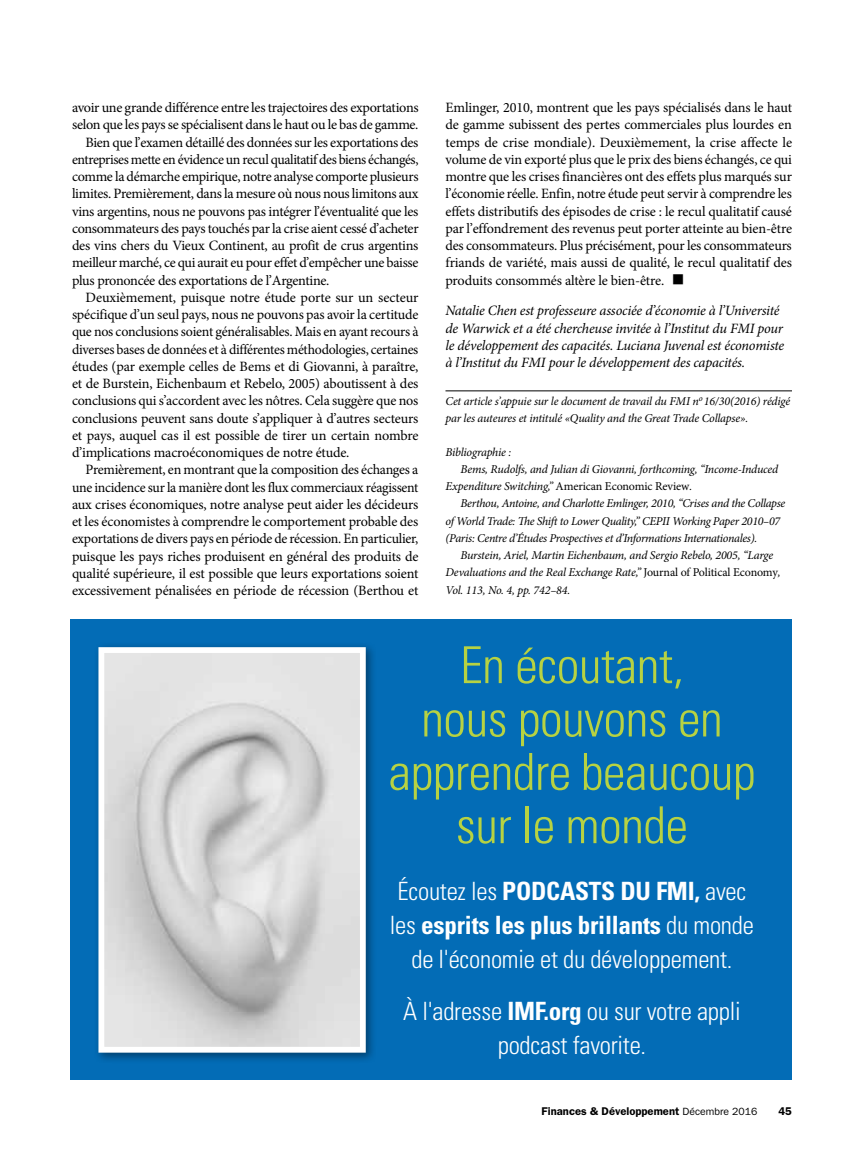
<style>
.page{position:relative;width:864px;height:1161px;background:#fff}
.page>*{position:absolute;margin:0;border:0;box-sizing:border-box;transform-origin:0 0}
.t1{font:300 condensed 51px/53.4px "Univers LT Std";letter-spacing:-.01em;color:#b7d242;text-align:center}
.t2{font:34.5px "Minion Pro";color:#000}
.t3{font:300 condensed 25.2px/34px "Univers LT Std";letter-spacing:-.01em;color:#fff;text-align:center}
.t4{font:14.25px/17.2px "Minion Pro";letter-spacing:-.02em;color:#000;text-align:justify}
.t5{font:italic 14.25px/17.2px "Minion Pro";letter-spacing:-.02em;color:#000}
.t6{font:italic 12px/17.2px "Minion Pro";letter-spacing:-.02em;color:#000}
.t7{font:600 11.25px "ITC Franklin Gothic Std";color:#000}
.s1{font-style:normal}
.s2{font-weight:700}
.s3{font-weight:400;font-size:10.5px}
</style>
<div class="page">
<hr style="left:446px;top:391px;width:346px;height:1px;background:#000">
<div style="left:70px;top:620px;width:722px;height:460px;background:#036cb6"></div>
<div style="left:93px;top:642px;width:284px;height:422px;background:#000;opacity:.4"></div>
<img style="left:105px;top:654px;width:254px;height:392px">
<div style="left:98px;top:647px;width:268px;height:406px;border:6px solid #fff"></div>
<p class="t4" style="left:72px;top:99px;width:348px">avoir une grande différence entre les trajectoires des exportations</p>
<p class="t4" style="left:72px;top:116px;width:348px">selon que les pays se spécialisent dans le haut ou le bas de gamme.</p>
<p class="t4" style="left:86px;top:133px;width:335px">Bien que l’examen détaillé des données sur les exportations des</p>
<p class="t4" style="left:72px;top:151px;width:348px">entreprises mette en évidence un recul qualitatif des biens échangés,</p>
<p class="t4" style="left:72px;top:168px;width:348px">comme la démarche empirique, notre analyse comporte plusieurs</p>
<p class="t4" style="left:72px;top:185px;width:348px">limites. Premièrement, dans la mesure où nous nous limitons aux</p>
<p class="t4" style="left:72px;top:202px;width:348px">vins argentins, nous ne pouvons pas intégrer l’éventualité que les</p>
<p class="t4" style="left:72px;top:220px;width:348px">consommateurs des pays touchés par la crise aient cessé d’acheter</p>
<p class="t4" style="left:72px;top:237px;width:348px">des vins chers du Vieux Continent, au profit de crus argentins</p>
<p class="t4" style="left:72px;top:254px;width:348px">meilleur marché, ce qui aurait eu pour effet d’empêcher une baisse</p>
<p class="t4" style="left:72px;top:271px;width:259px">plus prononcée des exportations de l’Argentine.</p>
<p class="t4" style="left:86px;top:289px;width:335px">Deuxièmement, puisque notre étude porte sur un secteur</p>
<p class="t4" style="left:72px;top:306px;width:348px">spécifique d’un seul pays, nous ne pouvons pas avoir la certitude</p>
<p class="t4" style="left:72px;top:323px;width:348px">que nos conclusions soient généralisables. Mais en ayant recours à</p>
<p class="t4" style="left:72px;top:340px;width:348px">diverses bases de données et à différentes méthodologies, certaines</p>
<p class="t4" style="left:72px;top:358px;width:348px">études (par exemple celles de Bems et di Giovanni, à paraître,</p>
<p class="t4" style="left:72px;top:375px;width:348px">et de Burstein, Eichenbaum et Rebelo, 2005) aboutissent à des</p>
<p class="t4" style="left:72px;top:392px;width:348px">conclusions qui s’accordent avec les nôtres. Cela suggère que nos</p>
<p class="t4" style="left:72px;top:409px;width:348px">conclusions peuvent sans doute s’appliquer à d’autres secteurs</p>
<p class="t4" style="left:72px;top:427px;width:348px">et pays, auquel cas il est possible de tirer un certain nombre</p>
<p class="t4" style="left:72px;top:444px;width:279px">d’implications macroéconomiques de notre étude.</p>
<p class="t4" style="left:86px;top:461px;width:334px">Premièrement, en montrant que la composition des échanges a</p>
<p class="t4" style="left:72px;top:478px;width:348px">une incidence sur la manière dont les flux commerciaux réagissent</p>
<p class="t4" style="left:72px;top:496px;width:348px">aux crises économiques, notre analyse peut aider les décideurs</p>
<p class="t4" style="left:72px;top:513px;width:348px">et les économistes à comprendre le comportement probable des</p>
<p class="t4" style="left:72px;top:530px;width:348px">exportations de divers pays en période de récession. En particulier,</p>
<p class="t4" style="left:72px;top:547px;width:348px">puisque les pays riches produisent en général des produits de</p>
<p class="t4" style="left:72px;top:565px;width:348px">qualité supérieure, il est possible que leurs exportations soient</p>
<p class="t4" style="left:72px;top:582px;width:348px">excessivement pénalisées en période de récession (Berthou et</p>
<p class="t4" style="left:446px;top:99px;width:348px">Emlinger, 2010, montrent que les pays spécialisés dans le haut de gamme subissent des pertes commerciales plus lourdes en temps de crise mondiale). Deuxièmement, la crise affecte le volume de vin exporté plus que le prix des biens échangés, ce qui montre que les crises financières ont des effets plus marqués sur l’économie réelle. Enfin, notre étude peut servir à comprendre les effets distributifs des épisodes de crise : le recul qualitatif causé par l’effondrement des revenus peut porter atteinte au bien-être des consommateurs. Plus précisément, pour les consommateurs friands de variété, mais aussi de qualité, le recul qualitatif des produits consommés altère le bien-être.</p>
<h2 class="t2" style="left:671px;top:254px;width:16px">■</h2>
<p class="t5" style="left:446px;top:302px;width:340px">Natalie Chen est professeure associée d’économie à l’Université de Warwick et a été chercheuse invitée à l’Institut du FMI pour le développement des capacités. Luciana Juvenal est économiste à l’Institut du FMI pour le développement des capacités.</p>
<p class="t6" style="left:445px;top:392px;width:346px">Cet article s’appuie sur le document de travail du FMI n<sup>o</sup> 16/30(2016) rédigé par les auteures et intitulé «Quality and the Great Trade Collapse».</p>
<p class="t6" style="left:445px;top:443px;width:67px">Bibliographie :</p>
<p class="t6" style="left:460px;top:460px;width:319px">Bems, Rudolfs, and Julian di Giovanni, forthcoming, “Income-Induced</p>
<p class="t6" style="left:445px;top:478px;width:248px">Expenditure Switching,” <span class="s1">American Economic Review</span>.</p>
<p class="t6" style="left:460px;top:495px;width:326px">Berthou, Antoine, and Charlotte Emlinger, 2010, “Crises and the Collapse</p>
<p class="t6" style="left:445px;top:512px;width:336px">of World Trade: The Shift to Lower Quality,” CEPII Working Paper 2010–07</p>
<p class="t6" style="left:445px;top:529px;width:313px">(Paris: Centre d’Études Prospectives et d’Informations Internationales).</p>
<p class="t6" style="left:460px;top:547px;width:314px">Burstein, Ariel, Martin Eichenbaum, and Sergio Rebelo, 2005, “Large</p>
<p class="t6" style="left:445px;top:564px;width:337px">Devaluations and the Real Exchange Rate,” <span class="s1">Journal of Political Economy</span>,</p>
<p class="t6" style="left:445px;top:581px;width:126px">Vol. 113, No. 4, pp. 742–84.</p>
<h1 class="t1" style="left:388px;top:639px;width:369px">En écoutant,<br>nous pouvons en apprendre beaucoup sur le monde</h1>
<h3 class="t3" style="left:390px;top:874px;width:366px">Écoutez les <span class="s2">PODCASTS DU FMI,</span> avec les <span class="s2">esprits les plus brillants</span> du monde de l'économie et du développement.</h3>
<h3 class="t3" style="left:403px;top:994px;width:339px">À l'adresse <span class="s2">IMF.org</span> ou sur votre appli podcast favorite.</h3>
<p class="t7" style="left:542px;top:1104px;width:217px">Finances &amp; Développement <span class="s3">Décembre 2016</span></p>
<p class="t7" style="left:779px;top:1104px;width:15px">45</p>
</div>
